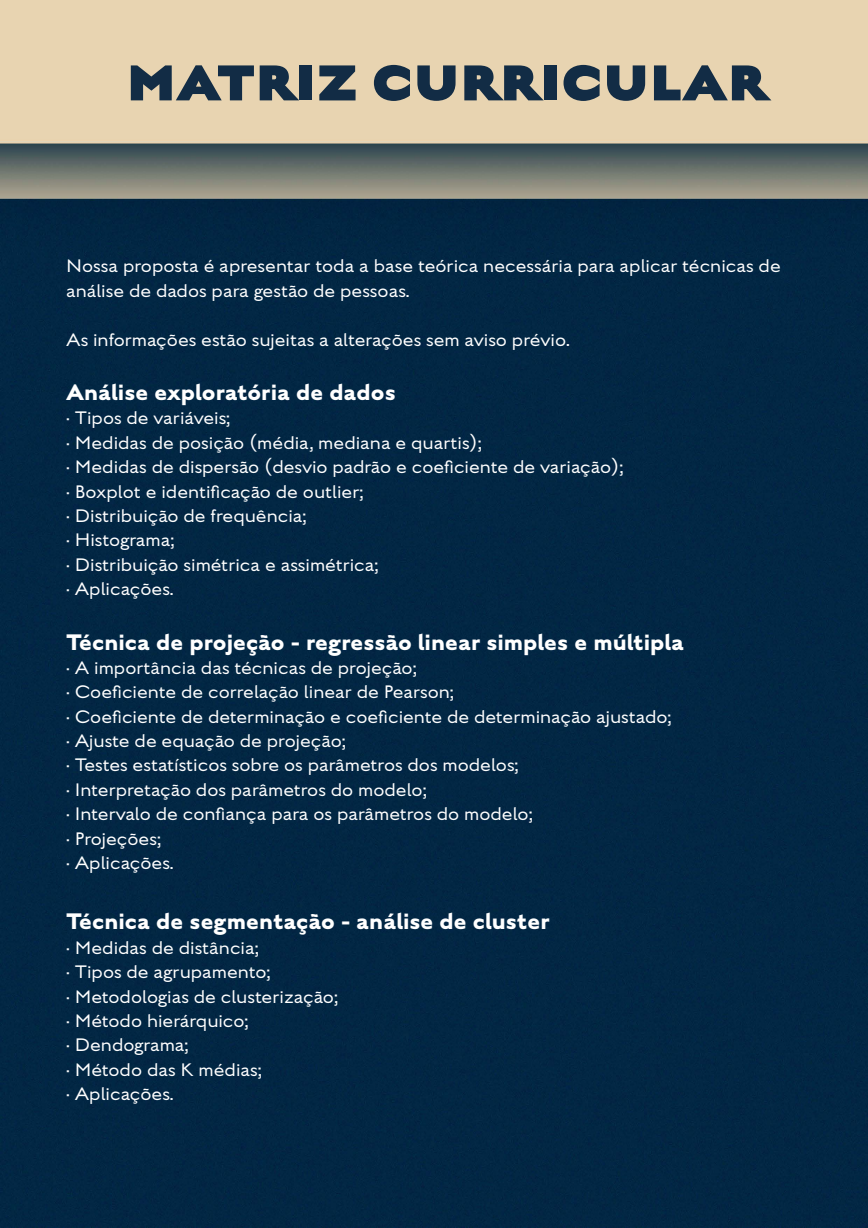
<style>
.page{position:relative;width:868px;height:1228px;background:#fff}
.page>*{position:absolute;margin:0;border:0;box-sizing:border-box;transform-origin:0 0}
.t1{font:900 56.35px "English Grotesque";color:#122c45}
.t2{font:700 25.2px "English Grotesque";color:#fff}
.t3{font:100 20.3px/24.4px "English Grotesque";color:#fff}
</style>
<div class="page">
<img style="left:0;top:0;width:868px;height:1228px">
<h1 class="t1" style="left:126px;top:48px;width:642px">MATRIZ CURRICULAR</h1>
<p class="t3" style="left:66px;top:254px;width:716px">Nossa proposta é apresentar toda a base teórica necessária para aplicar técnicas de análise de dados para gestão de pessoas.</p>
<p class="t3" style="left:66px;top:327px;width:505px">As informações estão sujeitas a alterações sem aviso prévio.</p>
<p class="t2" style="left:66px;top:377px;width:331px">Análise exploratória de dados</p>
<p class="t3" style="left:66px;top:406px;width:559px">· Tipos de variáveis;<br>· Medidas de posição (média, mediana e quartis);<br>· Medidas de dispersão (desvio padrão e coeficiente de variação); · Boxplot e identificação de outlier;<br>· Distribuição de frequência;<br>· Histograma;<br>· Distribuição simétrica e assimétrica;<br>· Aplicações.</p>
<p class="t2" style="left:66px;top:626px;width:619px">Técnica de projeção - regressão linear simples e múltipla</p>
<p class="t3" style="left:66px;top:656px;width:607px">· A importância das técnicas de projeção;<br>· Coeficiente de correlação linear de Pearson;<br>· Coeficiente de determinação e coeficiente de determinação ajustado; · Ajuste de equação de projeção;<br>· Testes estatísticos sobre os parâmetros dos modelos;<br>· Interpretação dos parâmetros do modelo;<br>· Intervalo de confiança para os parâmetros do modelo;<br>· Projeções;<br>· Aplicações.</p>
<p class="t2" style="left:66px;top:906px;width:485px">Técnica de segmentação - análise de cluster</p>
<p class="t3" style="left:66px;top:935px;width:273px">· Medidas de distância;<br>· Tipos de agrupamento;<br>· Metodologias de clusterização; · Método hierárquico;<br>· Dendograma;<br>· Método das K médias;<br>· Aplicações.</p>
</div>
